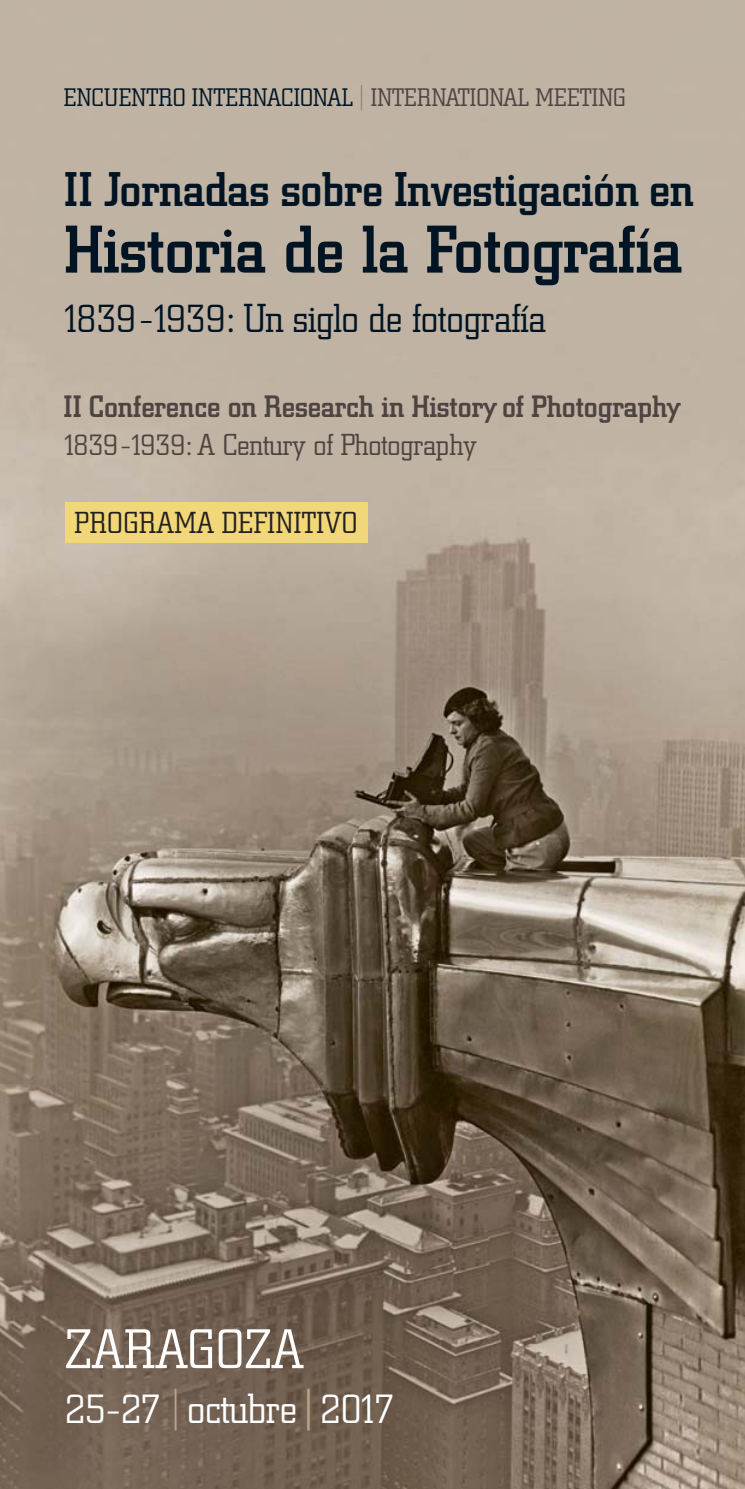
<style>
.page{position:relative;width:745px;height:1489px;background:#fff}
.page>*{position:absolute;margin:0;border:0;box-sizing:border-box;transform-origin:0 0}
.t1{font:500 66.5px "City";letter-spacing:-.005em;color:#001423}
.t2{font:300 55px "City";letter-spacing:-.005em;color:#fff}
.t3{font:500 48px "City";letter-spacing:-.005em;color:#001423}
.t4{font:300 41.5px "City";letter-spacing:-.005em;color:#fff}
.t5{font:300 40px "City";letter-spacing:-.005em;color:#001423}
.t6{font:500 30.5px "City";letter-spacing:-.005em;color:#4d4341}
.t7{font:300 30px "City";letter-spacing:-.005em;color:#4d4341}
.t8{font:300 30px "City";letter-spacing:.02em;color:#231f20}
.t9{font:300 25px "City";letter-spacing:.015em;color:#001423}
.s1{color:#8f8074}
.s2{color:#4d4341}
.s3{color:#baa488}
</style>
<div class="page">
<img style="left:0;top:0;width:744px;height:1488px">
<div style="left:65px;top:502px;width:302px;height:40px;background:#f1d778"></div>
<p class="t9" style="left:64px;top:88px;width:562px">ENCUENTRO INTERNACIONAL <span class="s1">|</span> <span class="s2">INTERNATIONAL MEETING</span></p>
<p class="t3" style="left:64px;top:172px;width:630px">II Jornadas sobre Investigación en</p>
<p class="t1" style="left:64px;top:226px;width:619px">Historia de la Fotografía</p>
<p class="t5" style="left:61px;top:304px;width:486px">1839-1939: Un siglo de fotografía</p>
<p class="t6" style="left:64px;top:395px;width:618px">II Conference on Research in History of Photography</p>
<p class="t7" style="left:62px;top:433px;width:416px">1839-1939: A Century of Photography</p>
<p class="t8" style="left:75px;top:511px;width:284px">PROGRAMA DEFINITIVO</p>
<p class="t2" style="left:64px;top:1329px;width:240px">ZARAGOZA</p>
<p class="t4" style="left:65px;top:1393px;width:331px">25-27 <span class="s3">|</span> octubre <span class="s3">|</span> 2017</p>
</div>
